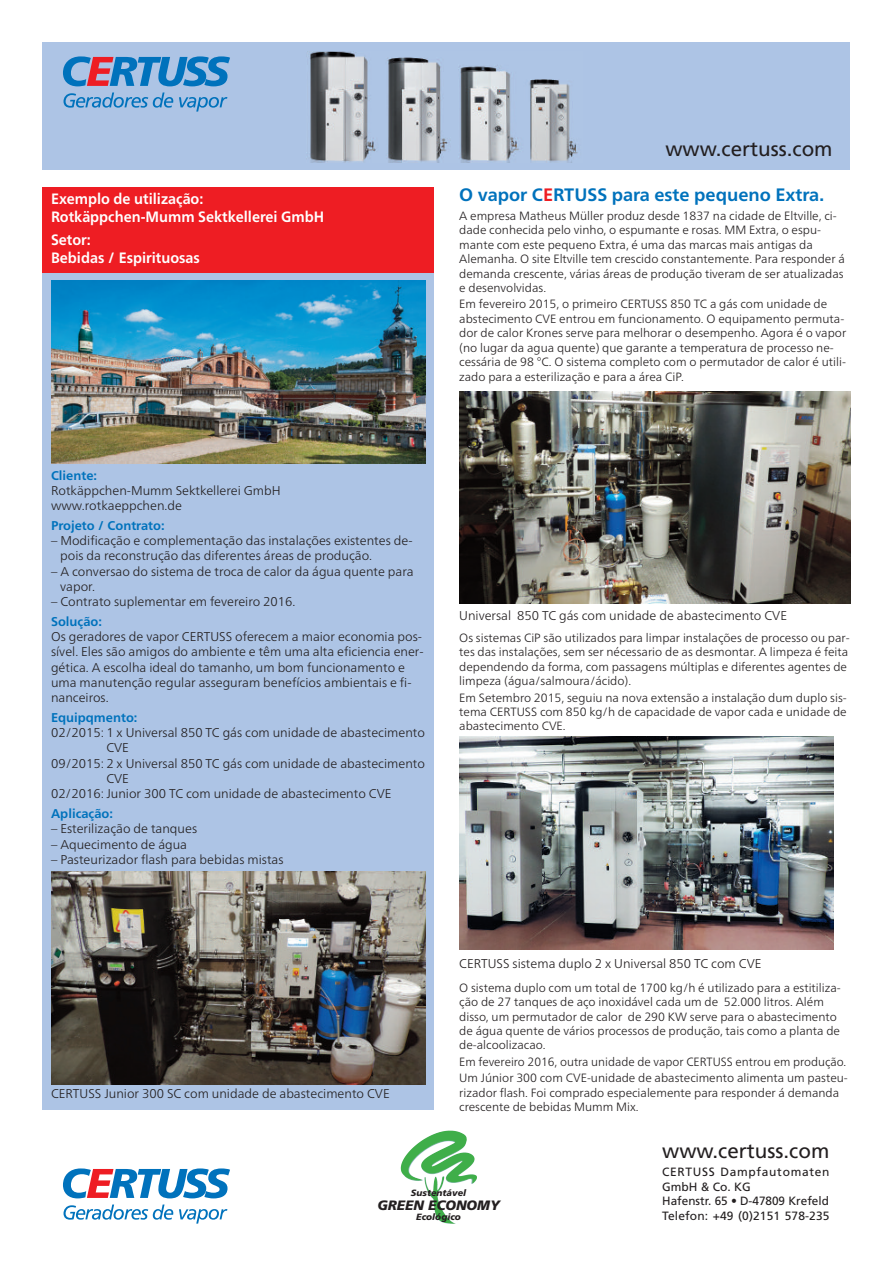
<style>
.page{position:relative;width:893px;height:1263px;background:#fff}
.page>*{position:absolute;margin:0;border:0;box-sizing:border-box;transform-origin:0 0}
.t1{font:20.7px "Frutiger";color:#231f20}
.t2{font:700 18px "Frutiger Neue LTW1 G";color:#0072bc}
.t3{font:700 15px/18px "Frutiger Neue LTW1 G";color:#fff;scale:.95 1}
.t4{font:italic 900 13.65px "Frutiger";color:#231f20}
.t5{font:300 12.75px/15.3px "Frutiger Neue LTW1 G";color:#231f20}
.t6{font:700 12.75px "Frutiger Neue LTW1 G";color:#0072bc}
.t7{font:300 12px/14.4px "Frutiger Neue LTW1 G";color:#231f20}
.t8{font:12px/14.4px "Frutiger";letter-spacing:.01em;color:#231f20}
.t9{font:italic 900 9px "Frutiger";color:#231f20}
.s1{color:#ee1d23}
</style>
<div class="page">
<div style="left:43px;top:43px;width:807px;height:127px;background:#adc4e5"></div>
<img style="left:307px;top:51px;width:271px;height:111px">
<div style="left:43px;top:272px;width:391px;height:838px;background:#adc4e5"></div>
<div style="left:43px;top:187px;width:391px;height:85px;background:#ee1d23"></div>
<img style="left:51px;top:281px;width:374px;height:182px">
<img style="left:51px;top:872px;width:375px;height:212px">
<svg style="left:64px;top:92px;width:163px;height:20px"></svg>
<svg style="left:63px;top:56px;width:167px;height:30px"></svg>
<img style="left:445px;top:1131px;width:22px;height:27px">
<svg style="left:64px;top:1204px;width:163px;height:19px"></svg>
<svg style="left:63px;top:1168px;width:167px;height:30px"></svg>
<img style="left:459px;top:391px;width:391px;height:213px">
<img style="left:459px;top:737px;width:374px;height:212px">
<p class="t3" style="left:51px;top:192px;width:289px">Exemplo de utilização:<br>Rotkäppchen-Mumm Sektkellerei GmbH</p>
<p class="t3" style="left:51px;top:232px;width:158px">Setor:<br>Bebidas / Espirituosas</p>
<p class="t6" style="left:51px;top:471px;width:48px">Cliente:</p>
<p class="t5" style="left:51px;top:484px;width:231px">Rotkäppchen-Mumm Sektkellerei GmbH www.rotkaeppchen.de</p>
<p class="t6" style="left:51px;top:521px;width:115px">Projeto / Contrato:</p>
<p class="t5" style="left:60px;top:534px;width:354px;text-indent:-9px">– Modificação e complementação das instalações existentes de&shy;pois da reconstrução das diferentes áreas de produção.</p>
<p class="t5" style="left:60px;top:565px;width:355px;text-indent:-9px">– A conversao do sistema de troca de calor da água quente para vapor.</p>
<p class="t5" style="left:51px;top:595px;width:246px">– Contrato suplementar em fevereiro 2016.</p>
<p class="t6" style="left:51px;top:617px;width:52px">Solução:</p>
<p class="t5" style="left:51px;top:630px;width:374px">Os geradores de vapor CERTUSS oferecem a maior economia pos&shy;sível. Eles são amigos do ambiente e têm uma alta eficiencia ener&shy;gética. A escolha ideal do tamanho, um bom funcionamento e uma manutenção regular asseguram benefícios ambientais e fi&shy;nanceiros.</p>
<p class="t6" style="left:51px;top:713px;width:88px">Equipqmento:</p>
<p class="t5" style="left:51px;top:726px;width:376px">02/2015: 1 x Universal 850 TC gás com unidade de abastecimento</p>
<p class="t5" style="left:106px;top:742px;width:24px">CVE</p>
<p class="t5" style="left:51px;top:757px;width:376px">09/2015: 2 x Universal 850 TC gás com unidade de abastecimento</p>
<p class="t5" style="left:106px;top:772px;width:24px">CVE</p>
<p class="t5" style="left:51px;top:788px;width:342px">02/2016: Junior 300 TC com unidade de abastecimento CVE</p>
<p class="t6" style="left:51px;top:809px;width:64px">Aplicação:</p>
<p class="t5" style="left:51px;top:822px;width:148px">– Esterilização de tanques</p>
<p class="t5" style="left:51px;top:838px;width:138px">– Aquecimento de água</p>
<p class="t5" style="left:51px;top:853px;width:234px">– Pasteurizador flash para bebidas mistas</p>
<h1 class="t1" style="left:665px;top:141px;width:169px">www.certuss.com</h1>
<h2 class="t2" style="left:459px;top:188px;width:366px">O vapor C<span class="s1">E</span>RTUSS para este pequeno Extra.</h2>
<p class="t7" style="left:459px;top:210px;width:387px">A empresa Matheus Müller produz desde 1837 na cidade de Eltville, ci&shy;dade conhecida pelo vinho, o espumante e rosas. MM Extra, o espu&shy;mante com este pequeno Extra, é uma das marcas mais antigas da Alemanha. O site Eltville tem crescido constantemente. Para responder á demanda crescente, várias áreas de produção tiveram de ser atualizadas e desenvolvidas.</p>
<p class="t7" style="left:459px;top:298px;width:389px">Em fevereiro 2015, o primeiro CERTUSS 850 TC a gás com unidade de abstecimento CVE entrou em funcionamento. O equipamento permuta&shy;dor de calor Krones serve para melhorar o desempenho. Agora é o vapor (no lugar da agua quente) que garante a temperatura de processo ne&shy;cessária de 98 °C. O sistema completo com o permutador de calor é utili&shy;zado para a esterilização e para a área CiP.</p>
<p class="t5" style="left:459px;top:609px;width:329px">Universal 850 TC gás com unidade de abastecimento CVE</p>
<p class="t7" style="left:459px;top:632px;width:392px">Os sistemas CiP são utilizados para limpar instalações de processo ou par&shy;tes das instalações, sem ser nécessario de as desmontar. A limpeza é feita dependendo da forma, com passagens múltiplas e diferentes agentes de limpeza (água/salmoura/ácido).</p>
<p class="t7" style="left:459px;top:691px;width:389px;text-align:justify">Em Setembro 2015, seguiu na nova extensão a instalação dum duplo sis&shy;tema CERTUSS com 850 kg/h de capacidade de vapor cada e unidade de abastecimento CVE.</p>
<p class="t5" style="left:51px;top:1087px;width:340px">CERTUSS Junior 300 SC com unidade de abastecimento CVE</p>
<p class="t5" style="left:459px;top:957px;width:304px">CERTUSS sistema duplo 2 x Universal 850 TC com CVE</p>
<p class="t7" style="left:459px;top:982px;width:383px">O sistema duplo com um total de 1700 kg/h é utilizado para a estitiliza&shy;ção de 27 tanques de aço inoxidável cada um de 52.000 litros. Além disso, um permutador de calor de 290 KW serve para o abastecimento de água quente de vários processos de produção, tais como a planta de de-alcoolizacao.</p>
<p class="t7" style="left:459px;top:1055px;width:390px;line-height:16.5px">Em fevereiro 2016, outra unidade de vapor CERTUSS entrou em produção.<br>Um Júnior 300 com CVE-unidade de abastecimento alimenta um pasteu-</p>
<p class="t7" style="left:459px;top:1087px;width:381px">rizador flash. Foi comprado especialemente para responder á demanda crescente de bebidas Mumm Mix.</p>
<p class="t9" style="left:411px;top:1189px;width:57px">Sustentável</p>
<p class="t4" style="left:377px;top:1200px;width:124px">GREEN ECONOMY</p>
<p class="t9" style="left:416px;top:1213px;width:46px">Ecológico</p>
<h1 class="t1" style="left:662px;top:1142px;width:169px">www.certuss.com</h1>
<p class="t8" style="left:662px;top:1166px;width:169px">CERTUSS Dampfautomaten<br>GmbH &amp; Co. KG<br>Hafenstr. 65 • D-47809 Krefeld<br>Telefon: +49 (0)2151 578-235</p>
</div>
